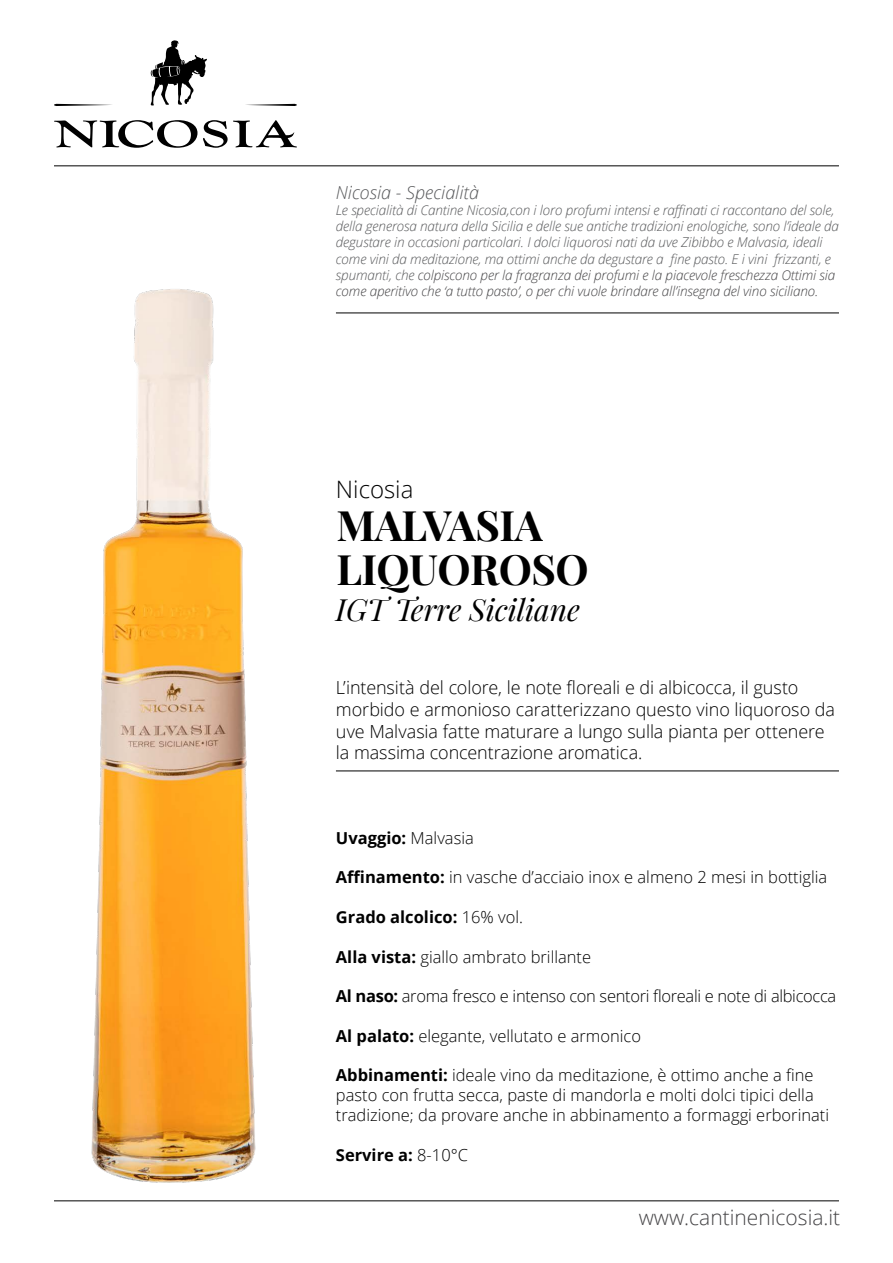
<style>
.page{position:relative;width:893px;height:1263px;background:#fff}
.page>*{position:absolute;margin:0;border:0;box-sizing:border-box;transform-origin:0 0}
.t1{font:700 42px/43.5px "Playfair Display";letter-spacing:-.01em;color:#000}
.t2{font:italic 30px "Playfair Display";color:#000}
.t3{font:300 24px "Open Sans";color:#000}
.t4{font:300 21px "Open Sans";color:#464547}
.t5{font:300 18px/21.6px "Open Sans";letter-spacing:-.005em;color:#000}
.t6{font:italic 300 18px "Open Sans";color:#58595b}
.t7{font:300 16.5px/19.8px "Open Sans";color:#000}
.t8{font:300 16.5px "Open Sans";letter-spacing:-.02em;color:#000}
.t9{font:700 16.5px "Open Sans";color:#000}
.t10{font:italic 300 13.5px/16.2px "Open Sans";letter-spacing:-.01em;color:#58595b}
.s1{color:#464547}
.s2{font-weight:300}
.s3{font-weight:700}
</style>
<div class="page">
<svg style="left:54px;top:104px;width:58px;height:2px"></svg>
<svg style="left:246px;top:104px;width:51px;height:2px"></svg>
<svg style="left:54px;top:120px;width:243px;height:28px"></svg>
<svg style="left:150px;top:40px;width:57px;height:66px"></svg>
<hr style="left:336px;top:770px;width:503px;height:1px;background:#000">
<hr style="left:54px;top:165px;width:785px;height:1px;background:#000">
<hr style="left:54px;top:1200px;width:785px;height:1px;background:#000">
<hr style="left:336px;top:313px;width:503px;height:1px;background:#000">
<img style="left:91px;top:289px;width:165px;height:894px">
<h3 class="t6" style="left:336px;top:180px;width:145px">Nicosia - Specialità</h3>
<p class="t10" style="left:336px;top:201px;width:505px">Le specialità di Cantine Nicosia,con i loro profumi intensi e raffinati ci raccontano del sole, della generosa natura della Sicilia e delle sue antiche tradizioni enologiche, sono l’ideale da degustare in occasioni particolari. I dolci liquorosi nati da uve Zibibbo e Malvasia, ideali come vini da meditazione, ma ottimi anche da degustare a fine pasto. E i vini frizzanti, e spumanti, che <span class="s1">colpiscono per la fragranza dei profumi e la piacevole freschezza Ottimi sia come aperitivo che ‘a tutto pasto’, o per chi vuole brindare all’insegna del vino siciliano.</span></p>
<h3 class="t3" style="left:336px;top:472px;width:79px">Nicosia</h3>
<h1 class="t1" style="left:336px;top:503px;width:254px">MALVASIA<br>LIQUOROSO</h1>
<h2 class="t2" style="left:336px;top:589px;width:246px">IGT Terre Siciliane</h2>
<h3 class="t5" style="left:336px;top:677px;width:500px">L’intensità del colore, le note floreali e di albicocca, il gusto morbido e armonioso caratterizzano questo vino liquoroso da uve Malvasia fatte maturare a lungo sulla pianta per ottenere la massima concentrazione aromatica.</h3>
<p class="t9" style="left:336px;top:826px;width:139px">Uvaggio: <span class="s2">Malvasia</span></p>
<p class="t7" style="left:336px;top:867px;width:493px"><span class="s3">Affinamento:</span> in vasche d’acciaio inox e almeno 2 mesi in bottiglia</p>
<p class="t9" style="left:336px;top:905px;width:189px">Grado alcolico: <span class="s2">16% vol.</span></p>
<p class="t7" style="left:336px;top:946px;width:257px"><span class="s3">Alla vista:</span> giallo ambrato brillante</p>
<p class="t8" style="left:336px;top:985px;width:502px"><span class="s3">Al naso:</span> aroma fresco e intenso con sentori floreali e note di albicocca</p>
<p class="t7" style="left:336px;top:1025px;width:307px"><span class="s3">Al palato:</span> elegante, vellutato e armonico</p>
<p class="t7" style="left:336px;top:1065px;width:495px"><span class="s3">Abbinamenti:</span> ideale vino da meditazione, è ottimo anche a fine pasto con frutta secca, paste di mandorla e molti dolci tipici della tradizione; da provare anche in abbinamento a formaggi erborinati</p>
<p class="t9" style="left:336px;top:1143px;width:134px">Servire a: <span class="s2">8-10°C</span></p>
<h3 class="t4" style="left:639px;top:1203px;width:203px">www.cantinenicosia.it</h3>
</div>
